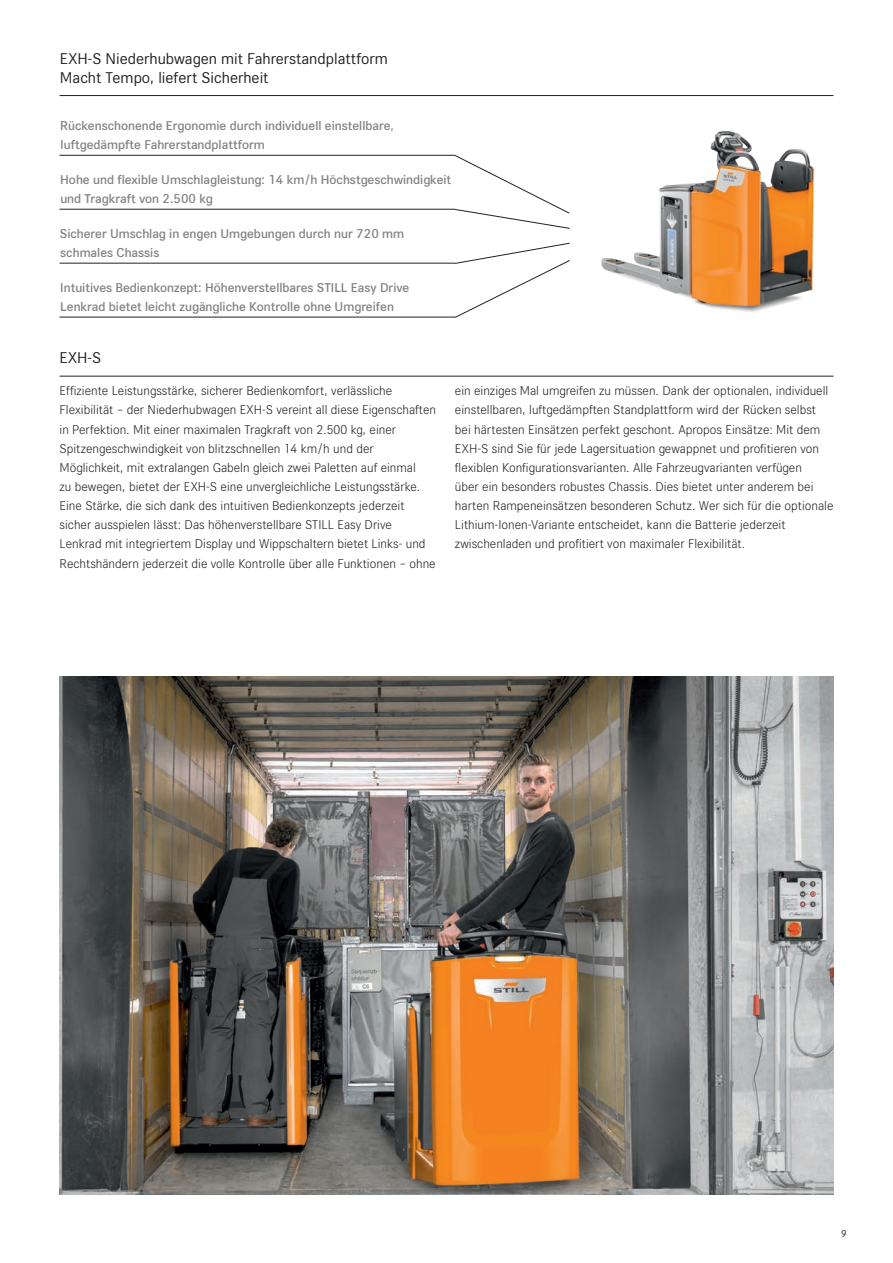
<style>
.page{position:relative;width:893px;height:1263px;background:#fff}
.page>*{position:absolute;margin:0;border:0;box-sizing:border-box;transform-origin:0 0}
.t1{font:16.5px/19px "STILL Type";color:#231f20}
.t2{font:300 13.5px/19.2px "STILL Type";color:#231f20}
.t3{font:500 13.5px/18.8px "STILL Type";color:#808285}
.t4{font:10.5px "STILL Type";color:#231f20}
</style>
<div class="page">
<img style="left:60px;top:676px;width:773px;height:519px">
<img style="left:601px;top:131px;width:214px;height:181px">
<hr style="left:60px;top:95px;width:773px;height:1px;background:#231f20">
<hr style="left:60px;top:376px;width:773px;height:1px;background:#231f20">
<hr style="left:60px;top:155px;width:395px;height:1px;background:#231f20">
<hr style="left:60px;top:209px;width:395px;height:1px;background:#231f20">
<hr style="left:60px;top:263px;width:395px;height:1px;background:#231f20">
<hr style="left:60px;top:317px;width:395px;height:1px;background:#231f20">
<svg style="left:454px;top:155px;width:116px;height:74px"></svg>
<svg style="left:455px;top:243px;width:115px;height:75px"></svg>
<p class="t1" style="left:60px;top:48px;width:329px">EXH-S Niederhubwagen mit Fahrerstandplattform<br>Macht Tempo, liefert Sicherheit</p>
<p class="t3" style="left:60px;top:116px;width:335px">Rückenschonende Ergonomie durch individuell einstellbare, luftgedämpfte Fahrerstandplattform</p>
<p class="t3" style="left:60px;top:169px;width:392px">Hohe und flexible Umschlagleistung: 14 km/h Höchstgeschwindigkeit und Tragkraft von 2.500 kg</p>
<p class="t3" style="left:60px;top:223px;width:346px">Sicherer Umschlag in engen Umgebungen durch nur 720 mm schmales Chassis</p>
<p class="t3" style="left:60px;top:277px;width:351px">Intuitives Bedienkonzept: Höhenverstellbares STILL Easy Drive<br>Lenkrad bietet leicht zugängliche Kontrolle ohne Umgreifen</p>
<p class="t1" style="left:60px;top:347px;width:43px">EXH-S</p>
<p class="t2" style="left:60px;top:380px;width:378px">Effiziente Leistungsstärke, sicherer Bedienkomfort, verlässliche Flexibilität – der Niederhubwagen EXH-S vereint all diese Eigenschaften in Perfektion. Mit einer maximalen Tragkraft von 2.500 kg, einer Spitzengeschwindigkeit von blitzschnellen 14 km/h und der Möglichkeit, mit extralangen Gabeln gleich zwei Paletten auf einmal<br>zu bewegen, bietet der EXH-S eine unvergleichliche Leistungsstärke.<br>Eine Stärke, die sich dank des intuitiven Bedienkonzepts jederzeit sicher ausspielen lässt: Das höhenverstellbare STILL Easy Drive Lenkrad mit integriertem Display und Wippschaltern bietet Links- und Rechtshändern jederzeit die volle Kontrolle über alle Funktionen – ohne</p>
<p class="t2" style="left:455px;top:380px;width:380px">ein einziges Mal umgreifen zu müssen. Dank der optionalen, individuell einstellbaren, luftgedämpften Standplattform wird der Rücken selbst bei härtesten Einsätzen perfekt geschont. Apropos Einsätze: Mit dem EXH-S sind Sie für jede Lagersituation gewappnet und profitieren von flexiblen Konfigurationsvarianten. Alle Fahrzeugvarianten verfügen<br>über ein besonders robustes Chassis. Dies bietet unter anderem bei harten Rampeneinsätzen besonderen Schutz. Wer sich für die optionale Lithium-Ionen-Variante entscheidet, kann die Batterie jederzeit zwischenladen und profitiert von maximaler Flexibilität.</p>
<p class="t4" style="left:841px;top:1226px;width:7px">9</p>
</div>
